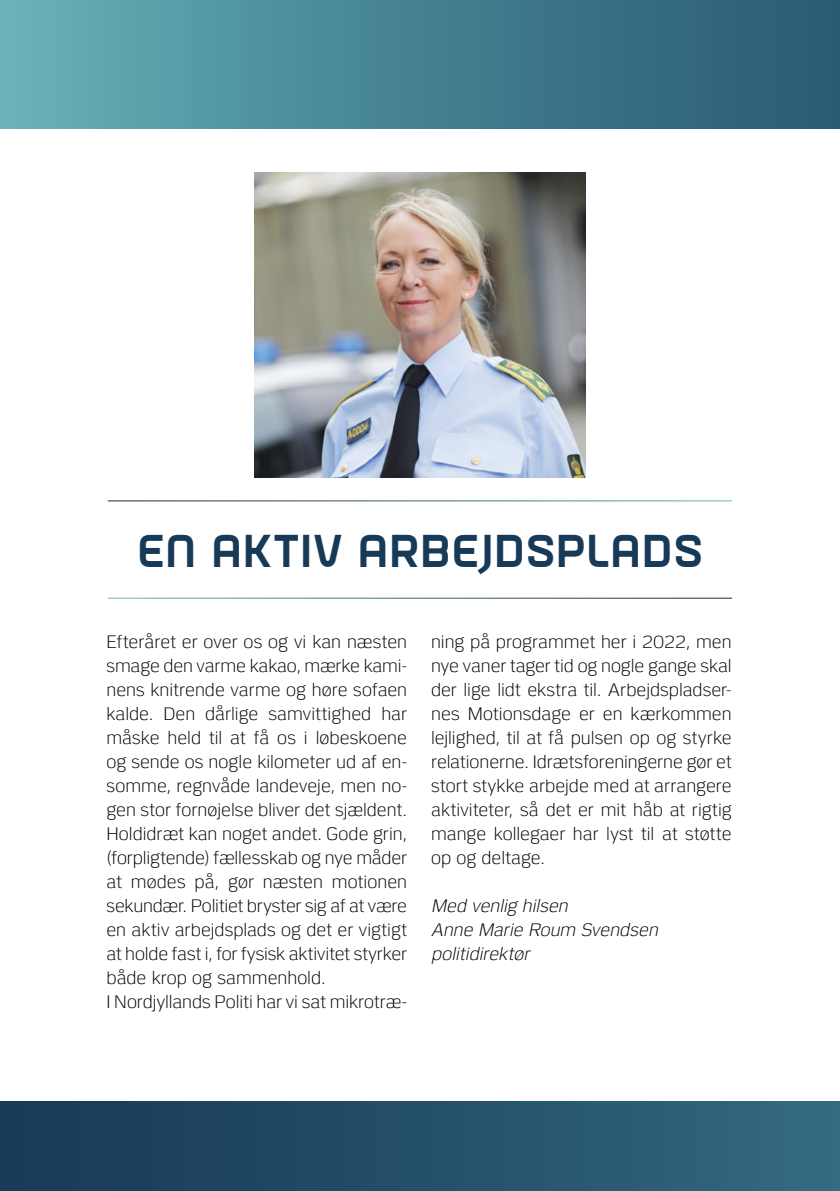
<style>
.page{position:relative;width:840px;height:1191px;background:#fff}
.page>*{position:absolute;margin:0;border:0;box-sizing:border-box;transform-origin:0 0}
.Overskrift{font:700 46px "Firm";letter-spacing:.005em;color:#173a59}
.Brødtekst{font:300 18px/24px "Politi";color:#000;text-align:justify}
.Brødtekst-2{font:italic 300 18px "Politi";color:#000}
</style>
<div class="page">
<div style="left:0;top:0;width:839px;height:129px;background:linear-gradient(to right,#66afb6,#275772)"></div>
<div style="left:0;top:1101px;width:839px;height:90px;background:linear-gradient(to right,#163857,#34697f)"></div>
<img style="left:254px;top:173px;width:331px;height:304px">
<p class="Overskrift" style="left:137px;top:524px;width:567px">EN AKTIV ARBEJDSPLADS</p>
<p class="Brødtekst" style="left:106px;top:630px;width:302px">Efteråret er over os og vi kan næsten smage den varme kakao, mærke kami&shy;nens knitrende varme og høre sofaen kalde. Den dårlige samvittighed har måske held til at få os i løbeskoene og sende os nogle kilometer ud af en&shy;somme, regnvåde landeveje, men no&shy;gen stor fornøjelse bliver det sjældent.</p>
<p class="Brødtekst" style="left:106px;top:822px;width:302px">Holdidræt kan noget andet. Gode grin, (forpligtende) fællesskab og nye måder at mødes på, gør næsten motionen sekundær. Politiet bryster sig af at være en aktiv arbejdsplads og det er vigtigt at holde fast i, for fysisk aktivitet styrker både krop og sammenhold.</p>
<p class="Brødtekst" style="left:106px;top:990px;width:302px">I Nordjyllands Politi har vi sat mikrotræ-</p>
<p class="Brødtekst" style="left:431px;top:630px;width:302px">ning på programmet her i 2022, men nye vaner tager tid og nogle gange skal der lige lidt ekstra til. Arbejdspladser&shy;nes Motionsdage er en kærkommen lejlighed, til at få pulsen op og styrke relationerne. Idrætsforeningerne gør et stort stykke arbejde med at arrangere aktiviteter, så det er mit håb at rigtig mange kollegaer har lyst til at støtte op og deltage.</p>
<p class="Brødtekst-2" style="left:431px;top:896px;width:142px">Med venlig hilsen</p>
<p class="Brødtekst-2" style="left:431px;top:920px;width:232px">Anne Marie Roum Svendsen</p>
<p class="Brødtekst-2" style="left:431px;top:944px;width:104px">politidirektør</p>
</div>
